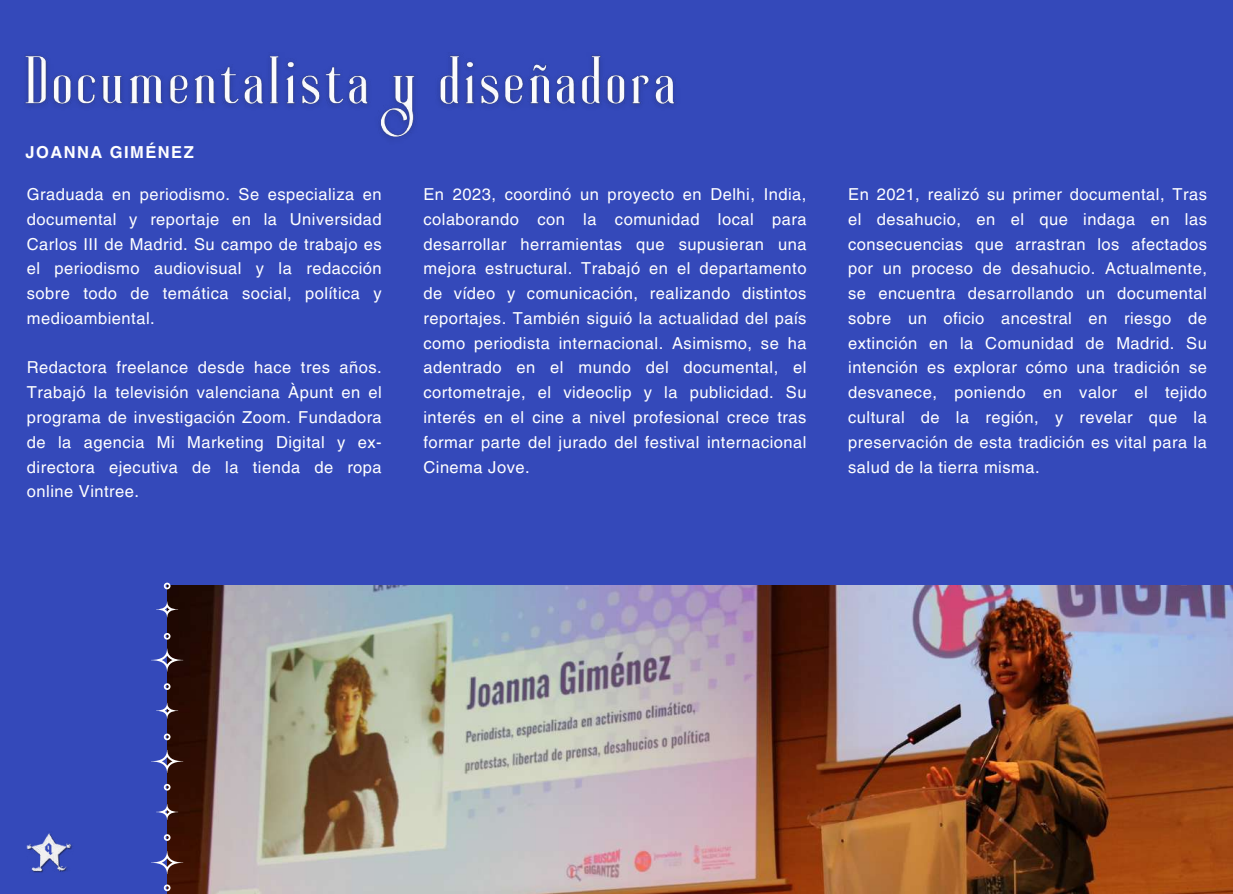
<style>
.page{position:relative;width:1233px;height:894px;background:#fff}
.page>*{position:absolute;margin:0;border:0;box-sizing:border-box;transform-origin:0 0}
.t1{font:22.2px "Halja OT";color:#3449ba}
.t2{font:16.5px/24.8px "Helvetica LT Pro";letter-spacing:.03em;color:#fff;text-align:justify}
.t3{font:700 16.5px "Helvetica LT Pro";letter-spacing:.09em;color:#fff}
</style>
<div class="page">
<div style="left:0;top:0;width:1233px;height:893px;background:#3449ba"></div>
<img style="left:167px;top:585px;width:1066px;height:308px">
<img style="left:25px;top:55px;width:651px;height:85px">
<svg style="left:164px;top:833px;width:7px;height:7px"></svg>
<svg style="left:164px;top:783px;width:7px;height:7px"></svg>
<svg style="left:164px;top:733px;width:7px;height:7px"></svg>
<svg style="left:164px;top:683px;width:7px;height:6px"></svg>
<svg style="left:151px;top:749px;width:32px;height:23px"></svg>
<svg style="left:156px;top:702px;width:22px;height:16px"></svg>
<svg style="left:156px;top:803px;width:22px;height:16px"></svg>
<svg style="left:164px;top:884px;width:7px;height:6px"></svg>
<svg style="left:151px;top:648px;width:32px;height:23px"></svg>
<svg style="left:164px;top:632px;width:7px;height:7px"></svg>
<svg style="left:164px;top:582px;width:7px;height:7px"></svg>
<svg style="left:156px;top:601px;width:22px;height:16px"></svg>
<svg style="left:151px;top:850px;width:32px;height:23px"></svg>
<img style="left:27px;top:833px;width:46px;height:40px">
<p class="t3" style="left:26px;top:146px;width:170px">JOANNA GIMÉNEZ</p>
<p class="t2" style="left:27px;top:183px;width:356px">Graduada en periodismo. Se especializa en documental y reportaje en la Universidad Carlos III de Madrid. Su campo de trabajo es el periodismo audiovisual y la redacción sobre todo de temática social, política y medioambiental.</p>
<p class="t2" style="left:27px;top:357px;width:356px">Redactora freelance desde hace tres años.<br>Trabajó la televisión valenciana Àpunt en el programa de investigación Zoom. Fundadora de la agencia Mi Marketing Digital y ex&shy;directora ejecutiva de la tienda de ropa online Vintree.</p>
<p class="t2" style="left:423px;top:183px;width:385px">En 2023, coordinó un proyecto en Delhi, India, colaborando con la comunidad local para desarrollar herramientas que supusieran una mejora estructural. Trabajó en el departamento de vídeo y comunicación, realizando distintos reportajes. También siguió la actualidad del país como periodista internacional. Asimismo, se ha adentrado en el mundo del documental, el cortometraje, el videoclip y la publicidad. Su interés en el cine a nivel profesional crece tras formar parte del jurado del festival internacional Cinema Jove.</p>
<p class="t2" style="left:848px;top:183px;width:360px">En 2021, realizó su primer documental, Tras el desahucio, en el que indaga en las consecuencias que arrastran los afectados por un proceso de desahucio. Actualmente, se encuentra desarrollando un documental sobre un oficio ancestral en riesgo de extinción en la Comunidad de Madrid. Su intención es explorar cómo una tradición se desvanece, poniendo en valor el tejido cultural de la región, y revelar que la preservación de esta tradición es vital para la salud de la tierra misma.</p>
<h1 class="t1" style="left:45px;top:837px;width:9px">9</h1>
</div>
